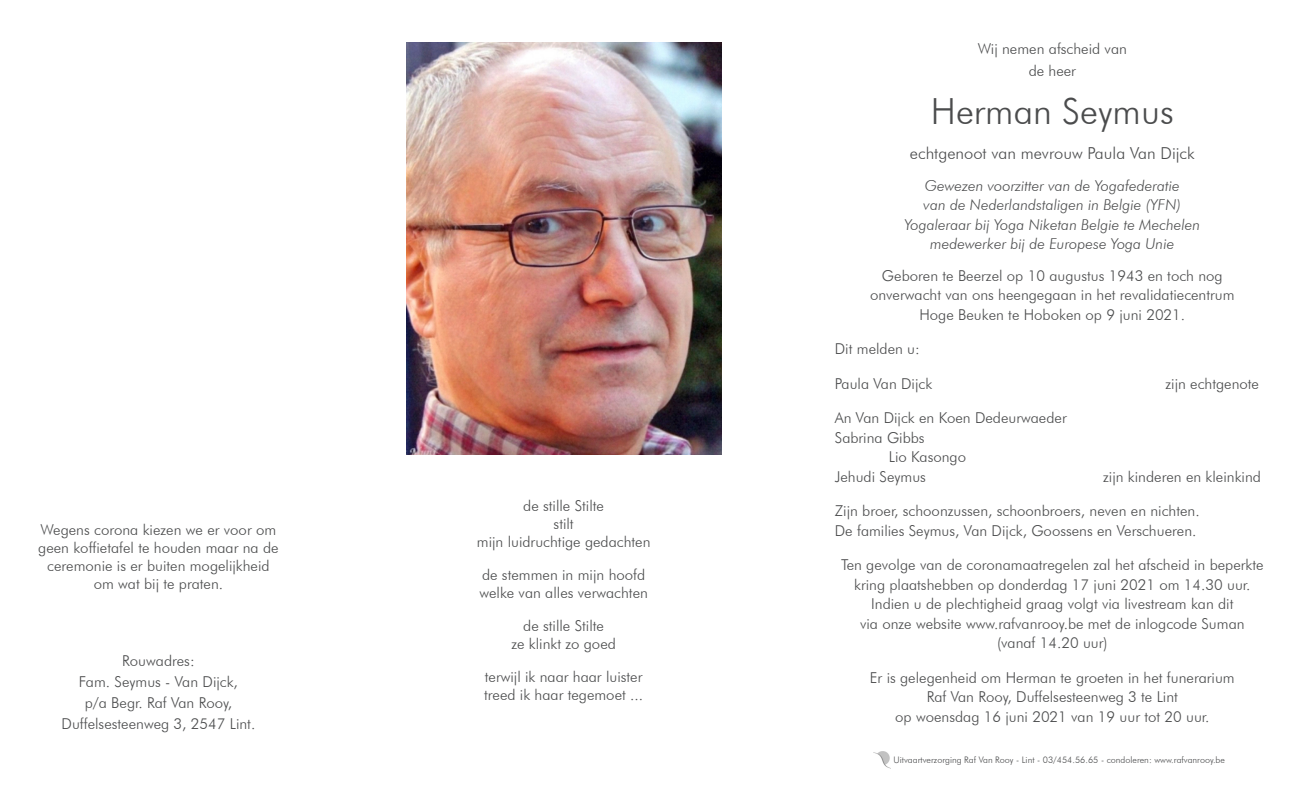
<style>
.page{position:relative;width:1289px;height:787px;background:#fff}
.page>*{position:absolute;margin:0;border:0;box-sizing:border-box;transform-origin:0 0}
.t1{font:300 36px "Futura BT";color:#4b4c4d}
.t2{font:300 16.5px "Futura BT";color:#4b4c4d}
.t3{font:300 15px/19.5px "Futura BT";color:#4b4c4d;text-align:center}
.t4{font:italic 300 15px "Futura BT";color:#4b4c4d}
.t5{font:300 9px "Futura BT";color:#4b4c4d}
</style>
<div class="page">
<img style="left:873px;top:751px;width:17px;height:17px">
<img style="left:406px;top:43px;width:315px;height:411px">
<p class="t3" style="left:41px;top:519px;width:237px">Wegens corona kiezen we er voor om</p>
<p class="t3" style="left:38px;top:537px;width:242px">geen koffietafel te houden maar na de</p>
<p class="t3" style="left:47px;top:555px;width:224px">ceremonie is er buiten mogelijkheid</p>
<p class="t3" style="left:94px;top:573px;width:131px">om wat bij te praten.</p>
<p class="t3" style="left:122px;top:651px;width:74px">Rouwadres:</p>
<p class="t3" style="left:79px;top:672px;width:160px">Fam. Seymus - Van Dijck,</p>
<p class="t3" style="left:85px;top:693px;width:149px">p/a Begr. Raf Van Rooy,</p>
<p class="t3" style="left:62px;top:714px;width:195px">Duffelsesteenweg 3, 2547 Lint.</p>
<p class="t3" style="left:523px;top:495px;width:82px">de stille Stilte</p>
<p class="t3" style="left:553px;top:513px;width:22px">stilt</p>
<p class="t3" style="left:477px;top:531px;width:175px">mijn luidruchtige gedachten</p>
<p class="t3" style="left:482px;top:564px;width:165px">de stemmen in mijn hoofd</p>
<p class="t3" style="left:479px;top:582px;width:170px">welke van alles verwachten</p>
<p class="t3" style="left:523px;top:615px;width:82px">de stille Stilte</p>
<p class="t3" style="left:511px;top:633px;width:106px">ze klinkt zo goed</p>
<p class="t3" style="left:485px;top:666px;width:159px">terwijl ik naar haar luister</p>
<p class="t3" style="left:484px;top:684px;width:160px">treed ik haar tegemoet ...</p>
<p class="t3" style="left:977px;top:39px;width:151px">Wij nemen afscheid van</p>
<p class="t3" style="left:1028px;top:61px;width:49px">de heer</p>
<p class="t1" style="left:930px;top:90px;width:244px">Herman Seymus</p>
<p class="t2" style="left:910px;top:143px;width:286px">echtgenoot van mevrouw Paula Van Dijck</p>
<p class="t4" style="left:924px;top:176px;width:256px">Gewezen voorzitter van de Yogafederatie</p>
<p class="t4" style="left:923px;top:195px;width:259px">van de Nederlandstaligen in Belgie (YFN)</p>
<p class="t4" style="left:904px;top:215px;width:297px">Yogaleraar bij Yoga Niketan Belgie te Mechelen</p>
<p class="t4" style="left:930px;top:234px;width:246px">medewerker bij de Europese Yoga Unie</p>
<p class="t3" style="left:882px;top:265px;width:342px">Geboren te Beerzel op 10 augustus 1943 en toch nog</p>
<p class="t3" style="left:870px;top:285px;width:366px">onverwacht van ons heengegaan in het revalidatiecentrum</p>
<p class="t3" style="left:919px;top:304px;width:267px">Hoge Beuken te Hoboken op 9 juni 2021.</p>
<p class="t3" style="left:834px;top:339px;width:86px">Dit melden u:</p>
<p class="t3" style="left:834px;top:373px;width:99px">Paula Van Dijck</p>
<p class="t3" style="left:1165px;top:373px;width:95px">zijn echtgenote</p>
<p class="t3" style="left:834px;top:408px;width:233px">An Van Dijck en Koen Dedeurwaeder</p>
<p class="t3" style="left:834px;top:427px;width:91px">Sabrina Gibbs</p>
<p class="t3" style="left:888px;top:447px;width:79px">Lio Kasongo</p>
<p class="t3" style="left:834px;top:466px;width:93px">Jehudi Seymus</p>
<p class="t3" style="left:1103px;top:466px;width:159px">zijn kinderen en kleinkind</p>
<p class="t3" style="left:834px;top:501px;width:366px">Zijn broer, schoonzussen, schoonbroers, neven en nichten.</p>
<p class="t3" style="left:834px;top:520px;width:363px">De families Seymus, Van Dijck, Goossens en Verschueren.</p>
<p class="t3" style="left:841px;top:555px;width:424px">Ten gevolge van de coronamaatregelen zal het afscheid in beperkte kring plaatshebben op donderdag 17 juni 2021 om 14.30 uur.</p>
<p class="t3" style="left:871px;top:594px;width:364px">Indien u de plechtigheid graag volgt via livestream kan dit</p>
<p class="t3" style="left:860px;top:613px;width:386px">via onze website www.rafvanrooy.be met de inlogcode Suman</p>
<p class="t3" style="left:997px;top:633px;width:112px">(vanaf 14.20 uur)</p>
<p class="t3" style="left:869px;top:667px;width:366px">Er is gelegenheid om Herman te groeten in het funerarium</p>
<p class="t3" style="left:926px;top:687px;width:253px">Raf Van Rooy, Duffelsesteenweg 3 te Lint</p>
<p class="t3" style="left:895px;top:706px;width:316px">op woensdag 16 juni 2021 van 19 uur tot 20 uur.</p>
<p class="t5" style="left:893px;top:754px;width:333px">Uitvaartverzorging Raf Van Rooy - Lint - 03/454.56.65 - condoleren: www.rafvanrooy.be</p>
</div>
